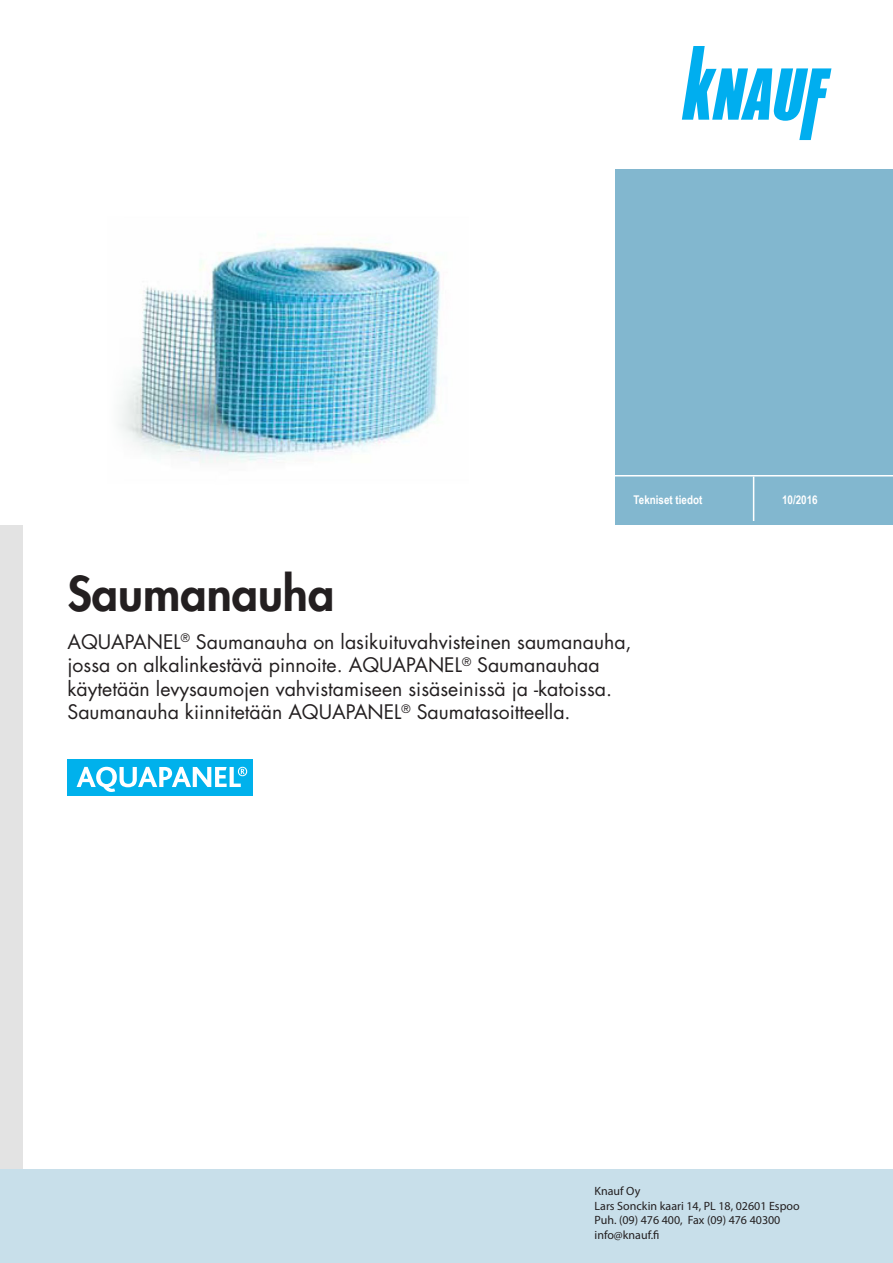
<style>
.page{position:relative;width:893px;height:1263px;background:#fff}
.page>*{position:absolute;margin:0;border:0;box-sizing:border-box;transform-origin:0 0}
.t1{font:800 46.5px "Futura";color:#231f20}
.t2{font:19.5px "Futura";color:#231f20}
.t3{font:12px "Myriad Pro";color:#231f20}
.t4{font:700 12px "Arial Narrow";color:#fff}
</style>
<div class="page">
<div style="left:0;top:235px;width:22px;height:1028px;background:#e3e3e3"></div>
<div style="left:0;top:1169px;width:893px;height:94px;background:#c8dfea"></div>
<div style="left:614px;top:169px;width:279px;height:356px;background:#82b7cf"></div>
<svg style="left:682px;top:47px;width:149px;height:93px"></svg>
<hr style="left:586px;top:475px;width:307px;height:1px;background:#fff">
<hr style="left:753px;top:476px;width:1px;height:45px;background:#fff">
<div style="left:0;top:169px;width:614px;height:356px;background:#fff"></div>
<div style="left:67px;top:759px;width:186px;height:36px;background:#00b1ec"></div>
<svg style="left:77px;top:767px;width:170px;height:25px"></svg>
<img style="left:118px;top:234px;width:323px;height:229px">
<p class="t4" style="left:634px;top:491px;width:70px">Tekniset tiedot</p>
<p class="t4" style="left:782px;top:491px;width:37px">10/2016</p>
<p class="t1" style="left:67px;top:563px;width:268px">Saumanauha</p>
<p class="t2" style="left:67px;top:628px;width:566px">AQUAPANEL<sup>®</sup> Saumanauha on lasikuituvahvisteinen saumanauha,</p>
<p class="t2" style="left:67px;top:652px;width:534px">jossa on alkalinkestävä pinnoite. AQUAPANEL<sup>®</sup> Saumanauhaa</p>
<p class="t2" style="left:67px;top:675px;width:546px">käytetään levysaumojen vahvistamiseen sisäseinissä ja -katoissa.</p>
<p class="t2" style="left:67px;top:698px;width:505px">Saumanauha kiinnitetään AQUAPANEL<sup>®</sup> Saumatasoitteella.</p>
<p class="t3" style="left:595px;top:1184px;width:47px">Knauf Oy</p>
<p class="t3" style="left:595px;top:1198px;width:207px">Lars Sonckin kaari 14, PL 18, 02601 Espoo</p>
<p class="t3" style="left:595px;top:1213px;width:187px">Puh. (09) 476 400, Fax (09) 476 40300</p>
<p class="t3" style="left:595px;top:1227px;width:67px">info@knauf.fi</p>
</div>
